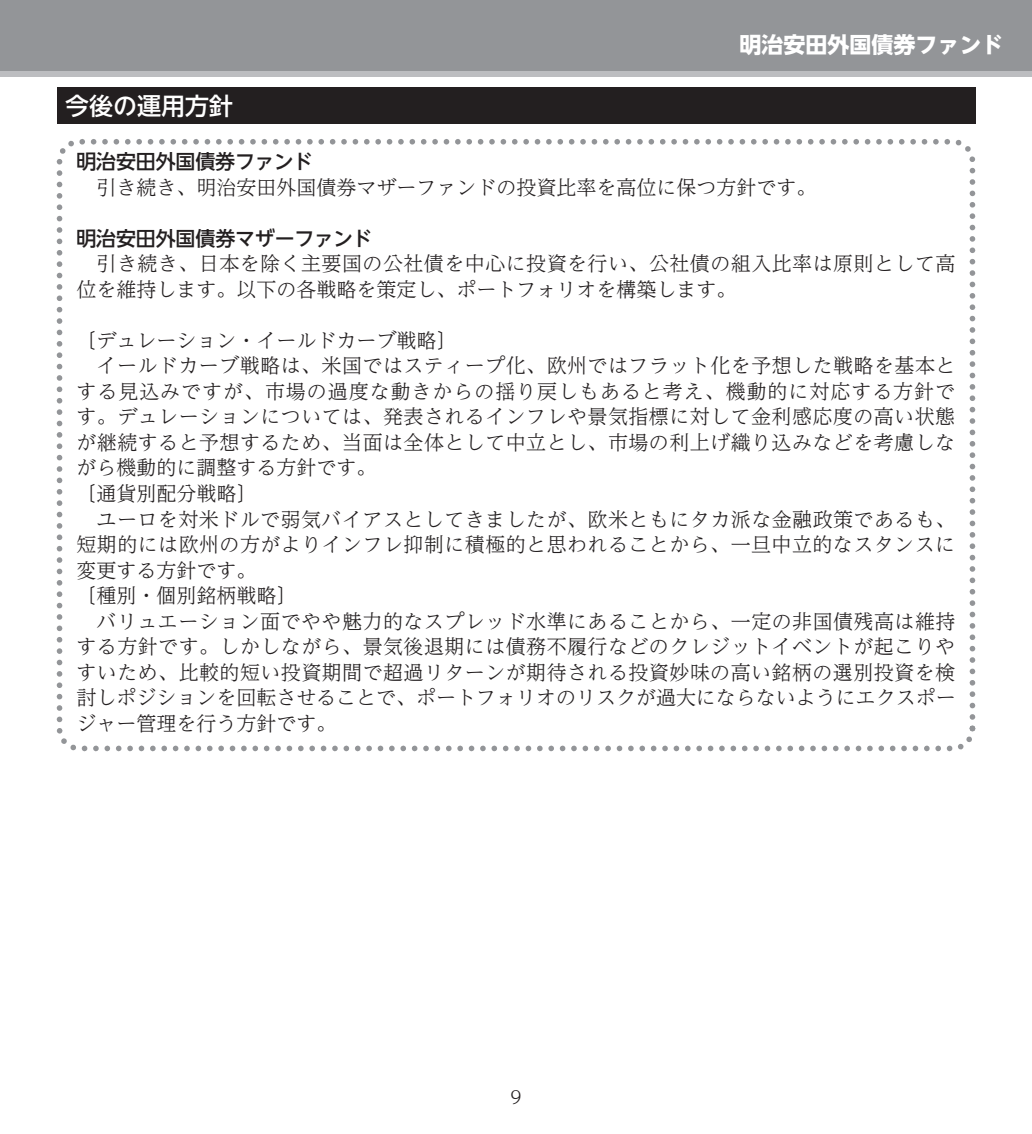
<style>
.page{position:relative;width:1032px;height:1134px;background:#fff}
.page>*{position:absolute;margin:0;border:0;box-sizing:border-box;transform-origin:0 0}
.t1{font:24px "UD Shin Go NT Pro Medium 90 msp RKSJ H";color:#fff}
.t2{font:22px "UD Shin Go NT Pro Bold 90 msp RKSJ H";color:#fff}
.t3{font:20px/25.6px "UD Reimin Pro Light 90 msp RKSJ H";letter-spacing:.02em;color:#231f20}
.t4{font:20px "UD Reimin Pro Light 90 msp RKSJ H";color:#231f20}
.t5{font:20px "UD Reimin Pro Light 90 msp RKSJ H";letter-spacing:.045em;color:#231f20}
.t6{font:20px "UD Shin Go NT Pro Medium 90 msp RKSJ H";letter-spacing:-.01em;color:#231f20}
.t7{font:18px "UD Reimin Pro Light 90 msp RKSJ H";color:#231f20}
</style>
<div class="page">
<div style="left:0;top:0;width:1032px;height:71px;background:#939598"></div>
<div style="left:0;top:71px;width:1032px;height:6px;background:#bcbdc0"></div>
<div style="left:57px;top:139px;width:918px;height:612px;border:6px dashed #939598;border-radius:20px"></div>
<div style="left:57px;top:88px;width:918px;height:36px;background:#231f20"></div>
<p class="t1" style="left:65px;top:97px;width:169px">今後の運用方針</p>
<p class="t2" style="left:739px;top:37px;width:265px">明治安田外国債券ファンド</p>
<p class="t6" style="left:76px;top:154px;width:258px">明治安田外国債券ファンド　</p>
<p class="t4" style="left:97px;top:180px;width:721px">引き続き、明治安田外国債券マザーファンドの投資比率を高位に保つ方針です。</p>
<p class="t6" style="left:76px;top:231px;width:298px">明治安田外国債券マザーファンド</p>
<p class="t3" style="left:77px;top:254px;width:880px;text-indent:20px">引き続き、日本を除く主要国の公社債を中心に投資を行い、公社債の組入比率は原則として高位を維持します。以下の各戦略を策定し、ポートフォリオを構築します。</p>
<p class="t4" style="left:77px;top:333px;width:381px">〔デュレーション・イールドカーブ戦略〕</p>
<p class="t3" style="left:97px;top:356px;width:860px">イールドカーブ戦略は、米国ではスティープ化、欧州ではフラット化を予想した戦略を基本と</p>
<p class="t5" style="left:77px;top:384px;width:880px">する見込みですが、市場の過度な動きからの揺り戻しもあると考え、機動的に対応する方針で</p>
<p class="t3" style="left:77px;top:407px;width:880px">す。デュレーションについては、発表されるインフレや景気指標に対して金利感応度の高い状態</p>
<p class="t3" style="left:77px;top:432px;width:880px">が継続すると予想するため、当面は全体として中立とし、市場の利上げ織り込みなどを考慮しな</p>
<p class="t4" style="left:77px;top:460px;width:301px">がら機動的に調整する方針です。</p>
<p class="t4" style="left:77px;top:486px;width:181px">〔通貨別配分戦略〕</p>
<p class="t3" style="left:97px;top:509px;width:860px">ユーロを対米ドルで弱気バイアスとしてきましたが、欧米ともにタカ派な金融政策であるも、</p>
<p class="t3" style="left:77px;top:534px;width:880px">短期的には欧州の方がよりインフレ抑制に積極的と思われることから、一旦中立的なスタンスに</p>
<p class="t4" style="left:77px;top:562px;width:181px">変更する方針です。</p>
<p class="t4" style="left:77px;top:588px;width:221px">〔種別・個別銘柄戦略〕</p>
<p class="t3" style="left:97px;top:611px;width:860px">バリュエーション面でやや魅力的なスプレッド水準にあることから、一定の非国債残高は維持</p>
<p class="t3" style="left:77px;top:636px;width:880px">する方針です。しかしながら、景気後退期には債務不履行などのクレジットイベントが起こりや</p>
<p class="t3" style="left:77px;top:662px;width:880px">すいため、比較的短い投資期間で超過リターンが期待される投資妙味の高い銘柄の選別投資を検</p>
<p class="t4" style="left:77px;top:690px;width:881px">討しポジションを回転させることで、ポートフォリオのリスクが過大にならないようにエクスポー</p>
<p class="t4" style="left:77px;top:716px;width:261px">ジャー管理を行う方針です。</p>
<p class="t7" style="left:510px;top:1091px;width:12px">9</p>
</div>
